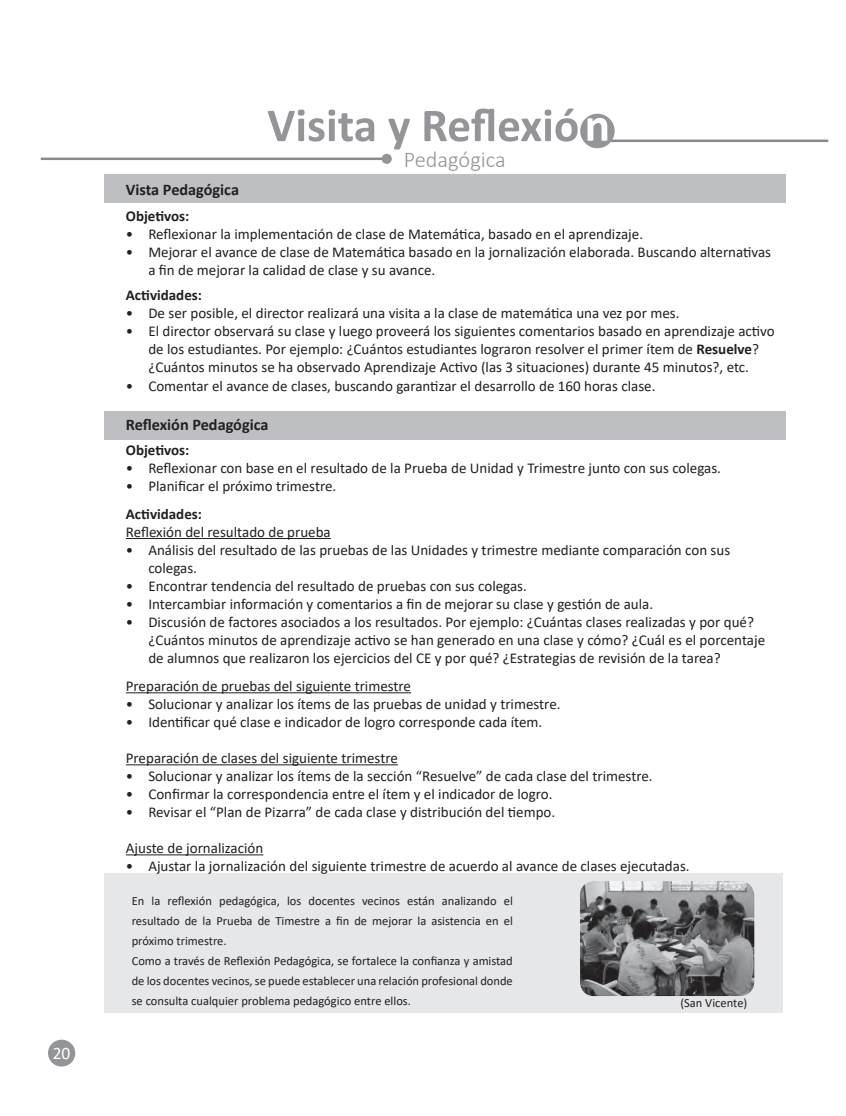
<style>
.page{position:relative;width:846px;height:1116px;background:#fff}
.page>*{position:absolute;margin:0;border:0;box-sizing:border-box;transform-origin:0 0}
.t1{font:300 22.5px "Calibri";color:#939598}
.t2{font:17.5px "Calibri";color:#fff}
.t3{font:700 16.25px "Calibri";color:#231f20}
.t4{font:15px/18px "Calibri";color:#231f20}
.t5{font:700 15px "Calibri";color:#231f20}
.t6{font:12.5px/20px "Calibri";color:#231f20}
.s1{font-weight:700}
</style>
<div class="page">
<div style="left:48px;top:1039px;width:27px;height:27px;background:#939598;border-radius:50%"></div>
<div style="left:105px;top:174px;width:680px;height:29px;background:#bebfc2"></div>
<div style="left:105px;top:411px;width:680px;height:29px;background:#bebfc2"></div>
<div style="left:105px;top:873px;width:677px;height:140px;background:#e6e7e9"></div>
<hr style="left:126px;top:538px;width:205px;height:1px;background:#231f20">
<hr style="left:126px;top:692px;width:285px;height:1px;background:#231f20">
<hr style="left:126px;top:764px;width:272px;height:1px;background:#231f20">
<hr style="left:126px;top:854px;width:137px;height:1px;background:#231f20">
<hr style="left:601px;top:140px;width:227px;height:2px;background:#636366">
<hr style="left:41px;top:157px;width:344px;height:3px;background:#636366">
<div style="left:381px;top:154px;width:11px;height:10px;background:#939598;border-radius:50%"></div>
<svg style="left:268px;top:108px;width:309px;height:41px"></svg>
<div style="left:580px;top:114px;width:34px;height:34px;background:#939598;border-radius:50%"></div>
<svg style="left:587px;top:118px;width:20px;height:23px"></svg>
<img style="left:580px;top:881px;width:174px;height:115px">
<p class="t2" style="left:53px;top:1040px;width:19px">20</p>
<p class="t3" style="left:126px;top:178px;width:115px">Vista Pedagógica</p>
<h1 class="t1" style="left:404px;top:146px;width:103px">Pedagógica</h1>
<p class="t5" style="left:126px;top:205px;width:65px">Objetivos:</p>
<p class="t4" style="left:126px;top:225px;width:518px">• Reflexionar la implementación de clase de Matemática, basado en el aprendizaje.</p>
<p class="t4" style="left:148px;top:243px;width:624px;text-indent:-22px">• Mejorar el avance de clase de Matemática basado en la jornalización elaborada. Buscando alternativas a fin de mejorar la calidad de clase y su avance.</p>
<p class="t5" style="left:126px;top:285px;width:78px">Actividades:</p>
<p class="t4" style="left:126px;top:304px;width:555px">• De ser posible, el director realizará una visita a la clase de matemática una vez por mes.</p>
<p class="t4" style="left:126px;top:322px;width:650px;text-align:center">• El director observará su clase y luego proveerá los siguientes comentarios basado en aprendizaje activo de los estudiantes. Por ejemplo: ¿Cuántos estudiantes lograron resolver el primer ítem de <span class="s1">Resuelve</span>? ¿Cuántos minutos se ha observado Aprendizaje Activo (las 3 situaciones) durante 45 minutos?, etc.</p>
<p class="t4" style="left:126px;top:376px;width:531px">• Comentar el avance de clases, buscando garantizar el desarrollo de 160 horas clase.</p>
<p class="t3" style="left:126px;top:413px;width:144px">Reflexión Pedagógica</p>
<p class="t5" style="left:126px;top:439px;width:65px">Objetivos:</p>
<p class="t4" style="left:126px;top:458px;width:596px">• Reflexionar con base en el resultado de la Prueba de Unidad y Trimestre junto con sus colegas.</p>
<p class="t4" style="left:126px;top:476px;width:212px">• Planificar el próximo trimestre.</p>
<p class="t5" style="left:126px;top:503px;width:78px">Actividades:</p>
<p class="t4" style="left:126px;top:522px;width:206px">Reflexión del resultado de prueba</p>
<p class="t4" style="left:148px;top:540px;width:583px;text-indent:-22px">• Análisis del resultado de las pruebas de las Unidades y trimestre mediante comparación con sus colegas.</p>
<p class="t4" style="left:126px;top:576px;width:402px">• Encontrar tendencia del resultado de pruebas con sus colegas.</p>
<p class="t4" style="left:126px;top:594px;width:529px">• Intercambiar información y comentarios a fin de mejorar su clase y gestión de aula.</p>
<p class="t4" style="left:148px;top:612px;width:618px;text-indent:-22px">• Discusión de factores asociados a los resultados. Por ejemplo: ¿Cuántas clases realizadas y por qué? ¿Cuántos minutos de aprendizaje activo se han generado en una clase y cómo? ¿Cuál es el porcentaje de alumnos que realizaron los ejercicios del CE y por qué? ¿Estrategias de revisión de la tarea?</p>
<p class="t4" style="left:126px;top:676px;width:287px">Preparación de pruebas del siguiente trimestre</p>
<p class="t4" style="left:126px;top:694px;width:436px">• Solucionar y analizar los ítems de las pruebas de unidad y trimestre.</p>
<p class="t4" style="left:126px;top:712px;width:418px">• Identificar qué clase e indicador de logro corresponde cada ítem.</p>
<p class="t4" style="left:126px;top:748px;width:273px">Preparación de clases del siguiente trimestre</p>
<p class="t4" style="left:126px;top:766px;width:528px">• Solucionar y analizar los ítems de la sección “Resuelve” de cada clase del trimestre.</p>
<p class="t4" style="left:126px;top:784px;width:428px">• Confirmar la correspondencia entre el ítem y el indicador de logro.</p>
<p class="t4" style="left:126px;top:802px;width:431px">• Revisar el “Plan de Pizarra” de cada clase y distribución del tiempo.</p>
<p class="t4" style="left:126px;top:838px;width:139px">Ajuste de jornalización</p>
<p class="t4" style="left:126px;top:856px;width:565px">• Ajustar la jornalización del siguiente trimestre de acuerdo al avance de clases ejecutadas.</p>
<p class="t6" style="left:132px;top:890px;width:382px">En la reflexión pedagógica, los docentes vecinos están analizando el resultado de la Prueba de Timestre a fin de mejorar la asistencia en el próximo trimestre.<br>Como a través de Reflexión Pedagógica, se fortalece la confianza y amistad de los docentes vecinos, se puede establecer una relación profesional donde se consulta cualquier problema pedagógico entre ellos.</p>
<p class="t6" style="left:680px;top:992px;width:68px">(San Vicente)</p>
</div>
